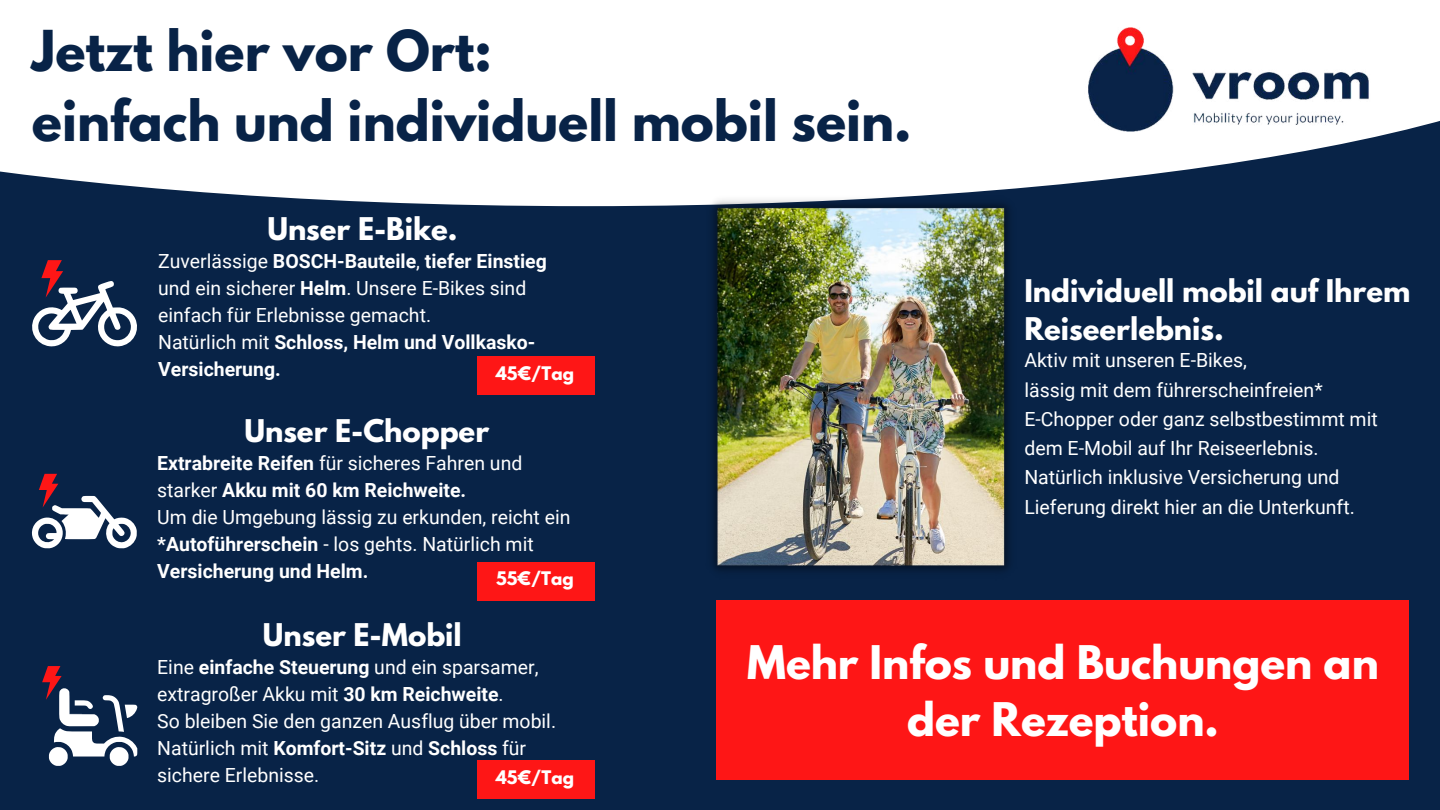
<style>
.page{position:relative;width:1440px;height:810px;background:#082347}
.page>*{position:absolute;margin:0;border:0;box-sizing:border-box;transform-origin:0 0}
.t1{font:700 49.9px/69.8px "League Spartan";color:#082347}
.t2{font:700 41.1px/57px "League Spartan";color:#fff;text-align:center}
.t3{font:700 27.7px/38.2px "League Spartan";color:#fff}
.t4{font:19.5px/29.2px "Roboto";color:#fff}
.t5{font:19.4px/27px "Roboto";color:#fff}
.t6{font:700 16.6px "League Spartan";color:#fff}
.s1{font-weight:700}
</style>
<div class="page">
<svg style="left:0;top:0;width:1440px;height:206px;background:#e5e8eb"></svg>
<svg style="left:32px;top:260px;width:105px;height:87px"></svg>
<div style="left:477px;top:356px;width:118px;height:39px;background:#fe1616"></div>
<svg style="left:32px;top:474px;width:105px;height:75px"></svg>
<svg style="left:42px;top:666px;width:95px;height:100px"></svg>
<div style="left:477px;top:562px;width:118px;height:39px;background:#fe1616"></div>
<div style="left:477px;top:760px;width:118px;height:39px;background:#fe1616"></div>
<div style="left:717px;top:600px;width:692px;height:179px;background:#fe1616"></div>
<img style="left:705px;top:193px;width:313px;height:378px">
<img style="left:1005px;top:27px;width:435px;height:104px">
<h1 class="t1" style="left:32px;top:22px;width:881px">Jetzt hier vor Ort:<br>einfach und individuell mobil sein.</h1>
<h3 class="t3" style="left:267px;top:214px;width:191px">Unser E-Bike.</h3>
<p class="t5" style="left:158px;top:248px;width:390px">Zuverlässige <span class="s1">BOSCH-Bauteile</span>, <span class="s1">tiefer Einstieg </span>und ein sicherer <span class="s1">Helm</span>. Unsere E-Bikes sind einfach für Erlebnisse gemacht.<br>Natürlich mit <span class="s1">Schloss, Helm und Vollkasko-Versicherung.</span></p>
<p class="t6" style="left:496px;top:365px;width:80px">45€/Tag</p>
<h3 class="t3" style="left:244px;top:415px;width:246px">Unser E-Chopper</h3>
<p class="t5" style="left:157px;top:450px;width:415px"><span class="s1">Extrabreite Reifen</span> für sicheres Fahren und starker <span class="s1">Akku mit 60 km Reichweite.<br></span>Um die Umgebung lässig zu erkunden, reicht ein <span class="s1">*Autoführerschein</span> - los gehts. Natürlich mit <span class="s1">Versicherung und Helm.</span></p>
<p class="t6" style="left:496px;top:570px;width:79px">55€/Tag</p>
<h3 class="t3" style="left:263px;top:619px;width:200px">Unser E-Mobil</h3>
<p class="t5" style="left:157px;top:654px;width:400px">Eine <span class="s1">einfache Steuerung</span> und ein sparsamer, extragroßer Akku mit <span class="s1">30 km Reichweite</span>.<br>So bleiben Sie den ganzen Ausflug über mobil.<br>Natürlich mit <span class="s1">Komfort-Sitz</span> und <span class="s1">Schloss</span> für sichere Erlebnisse.</p>
<p class="t6" style="left:496px;top:769px;width:80px">45€/Tag</p>
<h3 class="t3" style="left:1024px;top:275px;width:387px">Individuell mobil auf Ihrem<br>Reiseerlebnis.</h3>
<p class="t4" style="left:1024px;top:346px;width:355px">Aktiv mit unseren E-Bikes,<br>lässig mit dem führerscheinfreien* E-Chopper oder ganz selbstbestimmt mit dem E-Mobil auf Ihr Reiseerlebnis.<br>Natürlich inklusive Versicherung und Lieferung direkt hier an die Unterkunft.</p>
<h2 class="t2" style="left:747px;top:639px;width:633px">Mehr Infos und Buchungen an der Rezeption.</h2>
</div>
